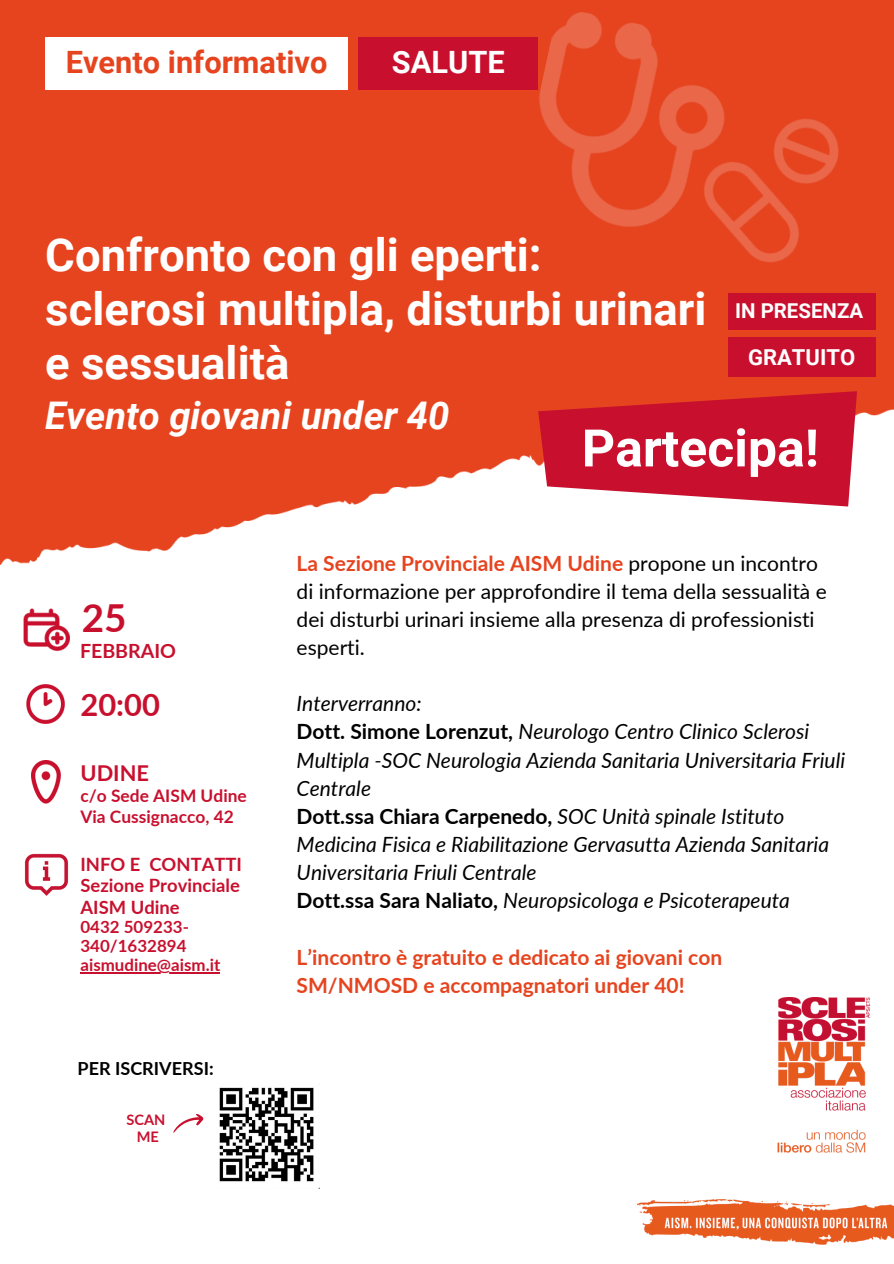
<style>
.page{position:relative;width:894px;height:1264px;background:#fff}
.page>*{position:absolute;margin:0;border:0;box-sizing:border-box;transform-origin:0 0}
.t1{font:700 51.75px "Roboto";color:#fff}
.t2{font:700 45.45px/54px "Roboto";color:#fff}
.t3{font:700 38.55px "Lato";color:#c8102e}
.t4{font:italic 700 38.1px "Roboto";color:#fff}
.t5{font:700 30.75px "Roboto";color:#e6441f}
.t6{font:700 30.75px "Roboto";color:#fff}
.t7{font:700 30.75px "Lato";color:#c8102e}
.t8{font:700 22.05px "Roboto";color:#fff}
.t9{font:700 21.75px "Lato";color:#c8102e}
.t10{font:italic 21px/28.2px "Lato";color:#000}
.t11{font:700 21px/28.2px "Lato";color:#e6441f}
.t12{font:21px/28.2px "Lato";color:#000}
.t13{font:700 20.55px "Roboto";color:#fff}
.t14{font:700 19.65px "Lato";color:#c8102e}
.t15{font:700 18.3px/21.3px "Lato";color:#c8102e}
.t16{font:700 18px "Lato";color:#000}
.t17{font:700 17.25px "Lato";color:#c8102e}
.t18{font:700 16.8px "Lato";color:#c8102e}
.t19{font:700 14.55px "Lato";color:#c8102e}
.s1{font-weight:400;color:#000}
.s2{font-weight:700;font-style:normal}
</style>
<div class="page">
<div style="left:0;top:0;width:893px;height:1263px;background:#e6441f"></div>
<div style="left:0;top:672px;width:893px;height:591px;background:#fff"></div>
<img style="left:0;top:409px;width:893px;height:315px">
<div style="left:45px;top:37px;width:303px;height:53px;background:#fff"></div>
<div style="left:358px;top:37px;width:180px;height:53px;background:#c8102e"></div>
<div style="left:728px;top:337px;width:147px;height:39px;background:#c8102e"></div>
<div style="left:728px;top:293px;width:147px;height:37px;background:#c8102e"></div>
<img style="left:637px;top:997px;width:256px;height:247px">
<svg style="left:538px;top:391px;width:318px;height:115px;background:#d02c40"></svg>
<img style="left:24px;top:854px;width:44px;height:42px">
<img style="left:23px;top:608px;width:47px;height:42px">
<img style="left:26px;top:685px;width:38px;height:38px">
<img style="left:31px;top:760px;width:30px;height:43px">
<svg style="left:173px;top:1114px;width:31px;height:19px"></svg>
<img style="left:538px;top:12px;width:301px;height:251px">
<img style="left:219px;top:1087px;width:95px;height:95px">
<hr style="left:80px;top:972px;width:140px;height:1px;background:#c8102e">
<p class="t5" style="left:66px;top:45px;width:263px">Evento informativo</p>
<h5 class="t6" style="left:392px;top:45px;width:114px">SALUTE</h5>
<h1 class="t2" style="left:45px;top:228px;width:662px">Confronto con gli eperti: sclerosi multipla, disturbi urinari e sessualità</h1>
<h2 class="t13" style="left:735px;top:299px;width:129px">IN PRESENZA</h2>
<h4 class="t8" style="left:748px;top:344px;width:108px">GRATUITO</h4>
<p class="t4" style="left:45px;top:394px;width:406px">Evento giovani under 40</p>
<p class="t1" style="left:581px;top:418px;width:238px">Partecipa!</p>
<p class="t3" style="left:82px;top:593px;width:46px">25</p>
<p class="t14" style="left:80px;top:639px;width:97px">FEBBRAIO</p>
<p class="t7" style="left:80px;top:685px;width:81px">20:00</p>
<p class="t9" style="left:80px;top:759px;width:70px">UDINE</p>
<p class="t17" style="left:80px;top:785px;width:168px">c/o Sede AISM Udine</p>
<p class="t17" style="left:80px;top:805px;width:155px">Via Cussignacco, 42</p>
<p class="t15" style="left:80px;top:853px;width:163px">INFO E CONTATTI<br>Sezione Provinciale<br>AISM Udine</p>
<p class="t18" style="left:80px;top:916px;width:110px">0432 509233-</p>
<p class="t18" style="left:80px;top:935px;width:107px">340/1632894</p>
<p class="t18" style="left:80px;top:954px;width:141px">aismudine@aism.it</p>
<p class="t16" style="left:78px;top:1057px;width:137px">PER ISCRIVERSI:</p>
<p class="t19" style="left:126px;top:1110px;width:40px">SCAN</p>
<p class="t19" style="left:137px;top:1127px;width:24px">ME</p>
<h3 class="t11" style="left:296px;top:548px;width:522px">La Sezione Provinciale AISM Udine <span class="s1">propone un incontro</span></h3>
<p class="t12" style="left:296px;top:576px;width:531px">di informazione per approfondire il tema della sessualità e</p>
<p class="t12" style="left:296px;top:604px;width:519px">dei disturbi urinari insieme alla presenza di professionisti esperti.</p>
<p class="t10" style="left:296px;top:689px;width:126px">Interverranno:</p>
<p class="t10" style="left:296px;top:717px;width:550px"><span class="s2">Dott. Simone Lorenzut,</span> Neurologo Centro Clinico Sclerosi<br>Multipla -SOC Neurologia Azienda Sanitaria Universitaria Friuli<br>Centrale</p>
<p class="t10" style="left:296px;top:801px;width:534px"><span class="s2">Dott.ssa Chiara Carpenedo,</span> SOC Unità spinale Istituto<br>Medicina Fisica e Riabilitazione Gervasutta Azienda Sanitaria<br>Universitaria Friuli Centrale</p>
<h4 class="t10" style="left:296px;top:886px;width:494px"><span class="s2">Dott.ssa Sara Naliato,</span> Neuropsicologa e Psicoterapeuta</h4>
<p class="t11" style="left:296px;top:942px;width:427px">L’incontro è gratuito e dedicato ai giovani con<br>SM/NMOSD e accompagnatori under 40!</p>
</div>
